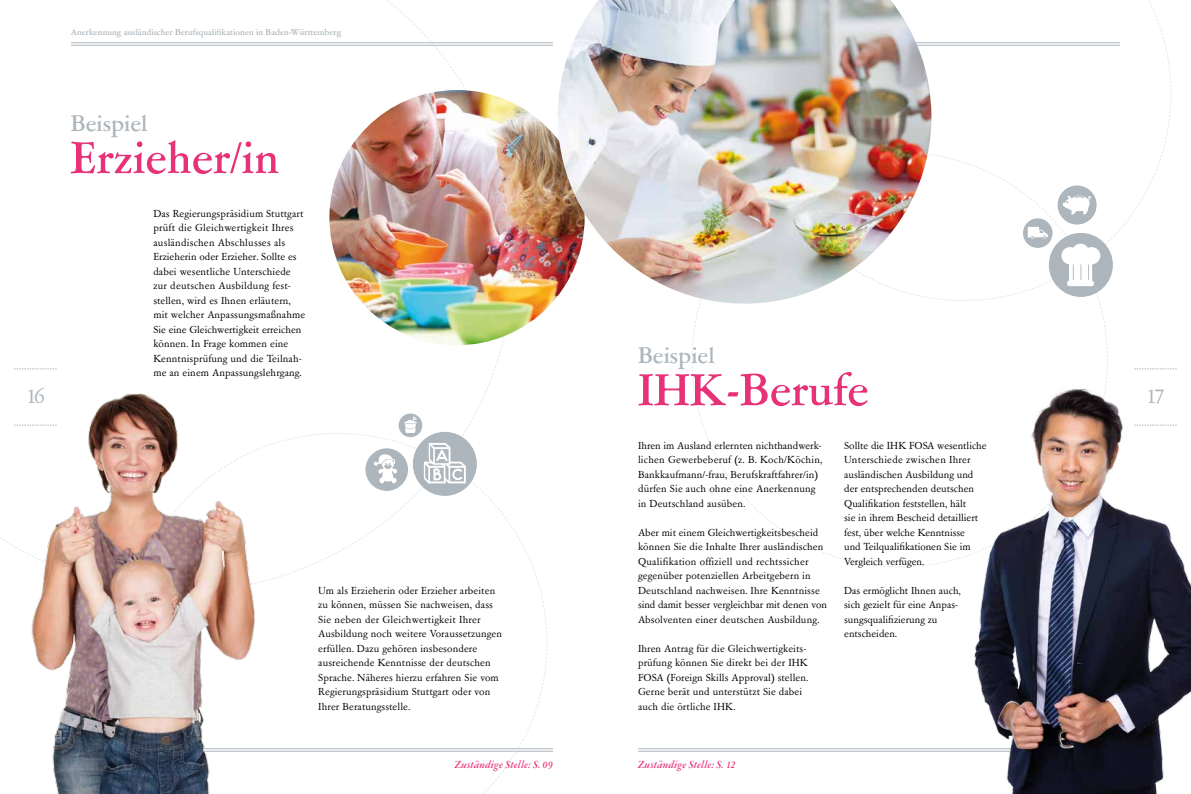
<style>
.page{position:relative;width:1191px;height:794px;background:#fff}
.page>*{position:absolute;margin:0;border:0;box-sizing:border-box;transform-origin:0 0}
.t1{font:500 50px "Garamont Amst SB";color:#e83278}
.t2{font:500 25px "Garamont Amst SB";color:#adb6bc}
.t3{font:25px "Garamont Amst SB";color:#adb6bc}
.t4{font:11.5px/14.5px "Garamont Amst SB";letter-spacing:.01em;color:#000}
.t5{font:11.5px "Garamont Amst SB Med Ita";letter-spacing:.03em;color:#e83278}
.t6{font:500 9.5px "Garamont Amst SB";color:#adb6bc}
</style>
<div class="page">
<hr style="left:71px;top:748px;width:482px;height:1px;background:#adb6bc">
<hr style="left:71px;top:751px;width:482px;height:1px;background:#adb6bc">
<img style="left:329px;top:90px;width:255px;height:255px;border-radius:128px">
<svg style="left:931px;top:0;width:240px;height:282px"></svg>
<svg style="left:692px;top:152px;width:416px;height:415px"></svg>
<svg style="left:368px;top:433px;width:179px;height:361px"></svg>
<hr style="left:638px;top:748px;width:482px;height:1px;background:#adb6bc">
<hr style="left:638px;top:751px;width:482px;height:1px;background:#adb6bc">
<img style="left:557px;top:0;width:374px;height:304px">
<img style="left:930px;top:367px;width:261px;height:427px">
<img style="left:0;top:393px;width:368px;height:401px">
<div style="left:1048px;top:233px;width:64px;height:64px;background:#adb6bc;border-radius:50%"></div>
<svg style="left:1061px;top:244px;width:39px;height:42px"></svg>
<div style="left:1057px;top:185px;width:39px;height:39px;background:#adb6bc;border-radius:50%"></div>
<svg style="left:1063px;top:195px;width:28px;height:19px"></svg>
<div style="left:1023px;top:218px;width:29px;height:30px;background:#adb6bc;border-radius:50%"></div>
<svg style="left:1027px;top:227px;width:21px;height:12px"></svg>
<div style="left:413px;top:432px;width:64px;height:64px;background:#adb6bc;border-radius:50%"></div>
<svg style="left:424px;top:443px;width:42px;height:40px"></svg>
<div style="left:365px;top:448px;width:43px;height:43px;background:#adb6bc;border-radius:50%"></div>
<svg style="left:374px;top:454px;width:23px;height:29px"></svg>
<div style="left:398px;top:413px;width:24px;height:24px;background:#adb6bc;border-radius:50%"></div>
<svg style="left:404px;top:416px;width:13px;height:17px"></svg>
<svg style="left:1134px;top:369px;width:42px;height:1px"></svg>
<svg style="left:1134px;top:425px;width:42px;height:1px"></svg>
<hr style="left:71px;top:43px;width:482px;height:1px;background:#adb6bc">
<hr style="left:71px;top:45px;width:482px;height:1px;background:#adb6bc">
<svg style="left:14px;top:369px;width:43px;height:1px"></svg>
<svg style="left:14px;top:425px;width:43px;height:1px"></svg>
<p class="t6" style="left:71px;top:27px;width:272px">Anerkennung ausländischer Berufsqualifikationen in Baden-Württemberg</p>
<h2 class="t2" style="left:71px;top:110px;width:78px">Beispiel</h2>
<h1 class="t1" style="left:71px;top:132px;width:210px">Erzieher/in</h1>
<p class="t4" style="left:153px;top:206px;width:153px">Das Regierungspräsidium Stuttgart prüft die Gleichwertigkeit Ihres ausländischen Abschlusses als Erzieherin oder Erzieher. Sollte es dabei wesentliche Unterschiede zur deutschen Ausbildung fest&shy;stellen, wird es Ihnen erläutern, mit welcher Anpassungsmaßnahme Sie eine Gleichwertigkeit erreichen können. In Frage kommen eine Kenntnisprüfung und die Teilnah&shy;me an einem Anpassungslehrgang.</p>
<h2 class="t2" style="left:638px;top:342px;width:78px">Beispiel</h2>
<h1 class="t1" style="left:638px;top:364px;width:232px">IHK-Berufe</h1>
<h2 class="t3" style="left:26px;top:383px;width:20px">16</h2>
<h2 class="t3" style="left:1146px;top:383px;width:20px">17</h2>
<p class="t4" style="left:318px;top:583px;width:185px">Um als Erzieherin oder Erzieher arbeiten zu können, müssen Sie nachweisen, dass Sie neben der Gleichwertigkeit Ihrer Ausbildung noch weitere Voraussetzungen erfüllen. Dazu gehören insbesondere ausreichende Kenntnisse der deutschen Sprache. Näheres hierzu erfahren Sie vom Regierungspräsidium Stuttgart oder von Ihrer Beratungsstelle.</p>
<p class="t4" style="left:638px;top:438px;width:186px">Ihren im Ausland erlernten nichthandwerk&shy;lichen Gewerbeberuf (z. B. Koch/Köchin, Bankkaufmann/-frau, Berufskraftfahrer/in) dürfen Sie auch ohne eine Anerkennung in Deutschland ausüben.</p>
<p class="t4" style="left:638px;top:525px;width:190px">Aber mit einem Gleichwertigkeitsbescheid können Sie die Inhalte Ihrer ausländischen Qualifikation offiziell und rechtssicher gegenüber potenziellen Arbeitgebern in Deutschland nachweisen. Ihre Kenntnisse sind damit besser vergleichbar mit denen von Absolventen einer deutschen Ausbildung.</p>
<p class="t4" style="left:638px;top:641px;width:172px">Ihren Antrag für die Gleichwertigkeits&shy;prüfung können Sie direkt bei der IHK FOSA (Foreign Skills Approval) stellen.<br>Gerne berät und unterstützt Sie dabei auch die örtliche IHK.</p>
<p class="t4" style="left:844px;top:438px;width:144px">Sollte die IHK FOSA wesentliche<br>Unterschiede zwischen Ihrer ausländischen Ausbildung und der entsprechenden deutschen<br>Qualifikation feststellen, hält<br>sie in ihrem Bescheid detailliert fest, über welche Kenntnisse<br>und Teilqualifikationen Sie im<br>Vergleich verfügen.</p>
<p class="t4" style="left:844px;top:583px;width:118px">Das ermöglicht Ihnen auch, sich gezielt für eine Anpas&shy;sungsqualifizierung zu entscheiden.</p>
<p class="t5" style="left:454px;top:758px;width:100px">Zuständige Stelle: S. 09</p>
<p class="t5" style="left:638px;top:758px;width:99px">Zuständige Stelle: S. 12</p>
</div>
